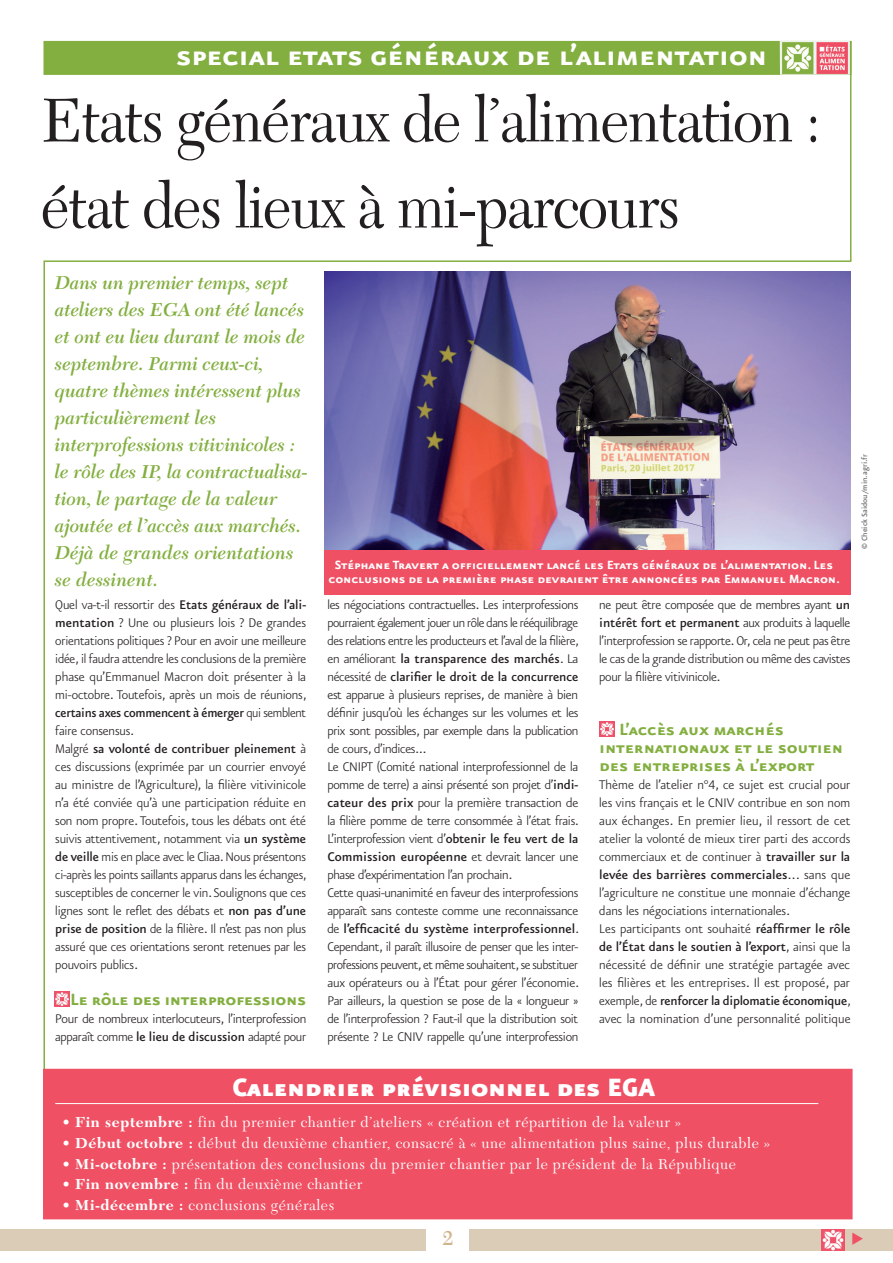
<style>
.page{position:relative;width:893px;height:1263px;background:#fff}
.page>*{position:absolute;margin:0;border:0;box-sizing:border-box;transform-origin:0 0}
.t1{font:64.5px/86.1px "New Caledonia";letter-spacing:-.02em;color:#231f20;scale:.92 1}
.t2{font:34.2px "Eureka Sans Bold Caps";letter-spacing:-.01em;color:#fff}
.t3{font:30px "Eureka Sans Black Caps";letter-spacing:-.01em;color:#fff}
.t4{font:600 21px "New Caledonia";color:#d0b48c}
.t5{font:italic 600 19.5px/27px "New Caledonia";letter-spacing:-.01em;color:#83af40}
.t6{font:19.5px/18px "Eureka Sans Bold Caps";letter-spacing:-.01em;color:#83af40}
.t7{font:300 15px/18px "Eureka Sans";letter-spacing:-.015em;color:#231f20}
.t8{font:15px "New Caledonia";letter-spacing:.04em;color:#fff}
.t9{font:14.25px/14.2px "Eureka Sans Bold Caps";letter-spacing:-.01em;color:#fff;text-align:center}
.t10{font:500 9px "Eureka Sans";color:#6c6d70}
.s1{font-weight:500}
.s2{font-family:"Eureka Sans Light Caps";font-weight:400}
.s3{font-weight:700}
</style>
<div class="page">
<div style="left:324px;top:540px;width:526px;height:54px;background:#ef5064"></div>
<hr style="left:850px;top:41px;width:1px;height:220px;background:#83af40">
<hr style="left:43px;top:262px;width:2px;height:951px;background:#83af40">
<div style="left:0;top:1229px;width:893px;height:22px;background:#dbccb8"></div>
<div style="left:427px;top:1229px;width:42px;height:31px;background:#fff"></div>
<hr style="left:43px;top:260px;width:808px;height:2px;background:#83af40">
<div style="left:43px;top:41px;width:808px;height:34px;background:#83af40;border:2px solid #83af40"></div>
<img style="left:780px;top:41px;width:70px;height:33px">
<img style="left:324px;top:271px;width:526px;height:279px">
<img style="left:822px;top:1229px;width:22px;height:22px">
<img style="left:54px;top:991px;width:16px;height:15px">
<img style="left:599px;top:722px;width:15px;height:14px">
<div style="left:43px;top:1069px;width:810px;height:150px;background:#ef5064"></div>
<hr style="left:55px;top:1103px;width:763px;height:1px;background:#fff">
<h2 class="t2" style="left:176px;top:38px;width:593px">special etats généraux de l’alimentation</h2>
<h1 class="t1" style="left:41px;top:78px;width:849px">Etats généraux de l’alimentation : état des lieux à mi-parcours</h1>
<p class="t5" style="left:55px;top:270px;width:255px">Dans un premier temps, sept ateliers des EGA ont été lancés et ont eu lieu durant le mois de septembre. Parmi ceux-ci, quatre thèmes intéressent plus particulièrement les interprofessions vitivinicoles : le rôle des IP, la contractualisa&shy;tion, le partage de la valeur ajoutée et l’accès aux marchés.<br>Déjà de grandes orientations se dessinent.</p>
<p class="t7" style="left:55px;top:596px;width:253px">Quel va-t-il ressortir des <span class="s1">Etats généraux de l’ali&shy;mentation</span> ? Une ou plusieurs lois ? De grandes orientations politiques ? Pour en avoir une meilleure idée, il faudra attendre les conclusions de la première phase qu’Emmanuel Macron doit présenter à la mi-octobre. Toutefois, après un mois de réunions, <span class="s1">certains axes commencent à émerger</span> qui semblent faire consensus.<br>Malgré <span class="s1">sa volonté de contribuer pleinement</span> à ces discussions (exprimée par un courrier envoyé au ministre de l’Agriculture), la filière vitivinicole n’a été conviée qu’à une participation réduite en son nom propre. Toutefois, tous les débats ont été suivis attentivement, notamment via <span class="s1">un système de veille</span> mis en place avec le Cliaa. Nous présentons ci-après les points saillants apparus dans les échanges, susceptibles de concerner le vin. Soulignons que ces lignes sont le reflet des débats et <span class="s1">non pas d’une prise de position</span> de la filière. Il n’est pas non plus assuré que ces orientations seront retenues par les pouvoirs publics.</p>
<h3 class="t6" style="left:55px;top:991px;width:252px">■ Le rôle des interprofessions</h3>
<p class="t7" style="left:55px;top:1010px;width:253px">Pour de nombreux interlocuteurs, l’interprofession apparaît comme <span class="s1">le lieu de discussion</span> adapté pour</p>
<p class="t9" style="left:329px;top:558px;width:513px">Stéphane Travert a officiellement lancé les Etats généraux de l’alimentation. Les conclusions de la première phase devraient être annoncées par Emmanuel Macron.</p>
<p class="t7" style="left:327px;top:596px;width:253px">les négociations contractuelles. Les interprofessions pourraient également jouer un rôle dans le rééquilibrage des relations entre les producteurs et l’aval de la filière, en améliorant <span class="s1">la transparence des marchés</span>. La nécessité de <span class="s1">clarifier le droit de la concurrence </span>est apparue à plusieurs reprises, de manière à bien définir jusqu’où les échanges sur les volumes et les prix sont possibles, par exemple dans la publication de cours, d’indices...<br>Le CNIPT (Comité national interprofessionnel de la pomme de terre) a ainsi présenté son projet d’<span class="s1">indi&shy;cateur des prix</span> pour la première transaction de la filière pomme de terre consommée à l’état frais.<br>L’interprofession vient d’<span class="s1">obtenir le feu vert de la Commission européenne</span> et devrait lancer une phase d’expérimentation l’an prochain.<br>Cette quasi-unanimité en faveur des interprofessions apparaît sans conteste comme une reconnaissance de <span class="s1">l’efficacité du système interprofessionnel</span>.<br>Cependant, il paraît illusoire de penser que les inter&shy;professions peuvent, et même souhaitent, se substituer aux opérateurs ou à l’État pour gérer l’économie.<br>Par ailleurs, la question se pose de la « longueur » de l’interprofession ? Faut-il que la distribution soit présente ? Le CNIV rappelle qu’une interprofession</p>
<p class="t7" style="left:599px;top:596px;width:253px;text-align:justify">ne peut être composée que de membres ayant <span class="s1">un intérêt fort et permanent</span> aux produits à laquelle l’interprofession se rapporte. Or, cela ne peut pas être le cas de la grande distribution ou même des cavistes pour la filière vitivinicole.</p>
<h3 class="t6" style="left:599px;top:721px;width:245px">■ L’accès aux marchés internationaux et le soutien des entreprises à l’export</h3>
<p class="t7" style="left:599px;top:776px;width:253px">Thème de l’atelier n°<span class="s2">4</span>, ce sujet est crucial pour les vins français et le CNIV contribue en son nom aux échanges. En premier lieu, il ressort de cet atelier la volonté de mieux tirer parti des accords commerciaux et de continuer à <span class="s1">travailler sur la levée des barrières commerciales</span>... sans que l’agriculture ne constitue une monnaie d’échange dans les négociations internationales.<br>Les participants ont souhaité <span class="s1">réaffirmer le rôle de l’État dans le soutien à l’export</span>, ainsi que la nécessité de définir une stratégie partagée avec les filières et les entreprises. Il est proposé, par exemple, de <span class="s1">renforcer la diplomatie économique</span>, avec la nomination d’une personnalité politique</p>
<p class="t10" style="left:860px;top:549px;width:97px;rotate:-90deg">© Cheick Saidou/min.agri.fr</p>
<h3 class="t3" style="left:232px;top:1072px;width:424px">Calendrier prévisionnel des EGA</h3>
<p class="t8" style="left:62px;top:1113px;width:620px"><span class="s3">• Fin septembre :</span> fin du premier chantier d’ateliers « création et répartition de la valeur »</p>
<p class="t8" style="left:62px;top:1134px;width:709px"><span class="s3">• Début octobre :</span> début du deuxième chantier, consacré à « une alimentation plus saine, plus durable »</p>
<p class="t8" style="left:62px;top:1155px;width:675px"><span class="s3">• Mi-octobre :</span> présentation des conclusions du premier chantier par le président de la République</p>
<p class="t8" style="left:62px;top:1176px;width:301px"><span class="s3">• Fin novembre :</span> fin du deuxième chantier</p>
<p class="t8" style="left:62px;top:1196px;width:273px"><span class="s3">• Mi-décembre :</span> conclusions générales</p>
<h3 class="t4" style="left:442px;top:1226px;width:12px">2</h3>
</div>
